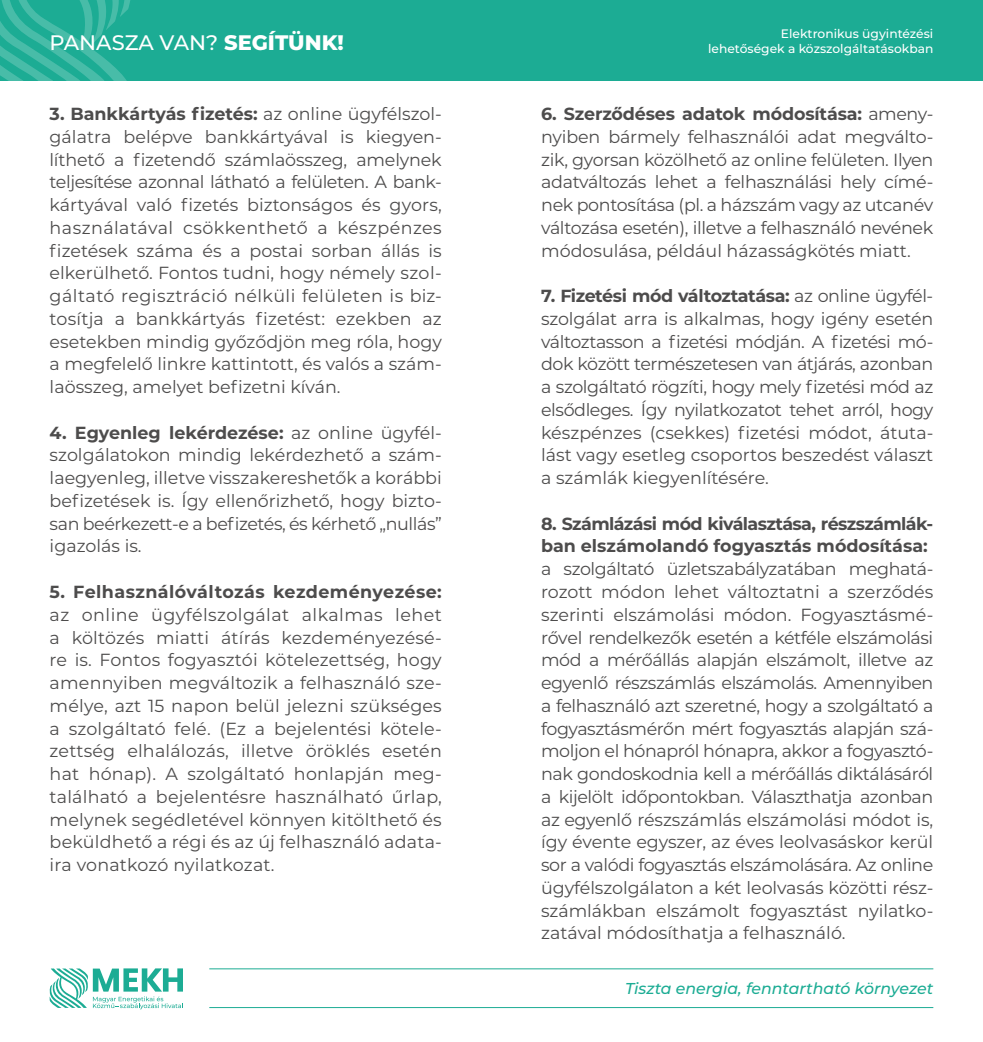
<style>
.page{position:relative;width:983px;height:1042px;background:#fff}
.page>*{position:absolute;margin:0;border:0;box-sizing:border-box;transform-origin:0 0}
.t1{font:500 21px "Montserrat";color:#fff}
.t2{font:17.5px/22.8px "Montserrat";color:#4d4c4c;text-align:justify}
.t3{font:700 17.5px/22.8px "Montserrat";letter-spacing:-.03em;color:#4d4c4c}
.t4{font:700 17.5px "Montserrat";letter-spacing:.025em;color:#4d4c4c}
.t5{font:italic 500 15.75px "Montserrat";color:#1cac94}
.t6{font:500 12.25px/15.8px "Montserrat";color:#fff;text-align:right}
.s1{font-weight:800}
.s2{font-weight:700}
</style>
<div class="page">
<svg style="left:49px;top:968px;width:134px;height:41px"></svg>
<hr style="left:209px;top:968px;width:724px;height:1px;background:#1cac94">
<hr style="left:209px;top:1007px;width:724px;height:1px;background:#1cac94">
<div style="left:0;top:0;width:982px;height:81px;background:#1cac94"></div>
<svg style="left:0;top:0;width:131px;height:81px"></svg>
<p class="t1" style="left:50px;top:27px;width:295px">PANASZA VAN? <span class="s1">SEGÍTÜNK!</span></p>
<p class="t6" style="left:708px;top:25px;width:226px">Elektronikus ügyintézési lehetőségek a közszolgáltatásokban</p>
<p class="t2" style="left:50px;top:102px;width:393px"><span class="s2">3. Bankkártyás fizetés:</span> az online ügyfélszol&shy;gálatra belépve bankkártyával is kiegyen&shy;líthető a fizetendő számlaösszeg, amelynek teljesítése azonnal látható a felületen. A bank&shy;kártyával való fizetés biztonságos és gyors, használatával csökkenthető a készpénzes fizetések száma és a postai sorban állás is elkerülhető. Fontos tudni, hogy némely szol&shy;gáltató regisztráció nélküli felületen is biz&shy;tosítja a bankkártyás fizetést: ezekben az esetekben mindig győződjön meg róla, hogy a megfelelő linkre kattintott, és valós a szám&shy;laösszeg, amelyet befizetni kíván.</p>
<p class="t2" style="left:50px;top:420px;width:393px"><span class="s2">4. Egyenleg lekérdezése:</span> az online ügyfél&shy;szolgálatokon mindig lekérdezhető a szám&shy;laegyenleg, illetve visszakereshetők a korábbi befizetések is. Így ellenőrizhető, hogy bizto&shy;san beérkezett-e a befizetés, és kérhető „nullás” igazolás is.</p>
<p class="t4" style="left:50px;top:579px;width:393px">5. Felhasználóváltozás kezdeményezése:</p>
<p class="t2" style="left:50px;top:602px;width:393px">az online ügyfélszolgálat alkalmas lehet a költözés miatti átírás kezdeményezésé&shy;re is. Fontos fogyasztói kötelezettség, hogy amennyiben megváltozik a felhasználó sze&shy;mélye, azt 15 napon belül jelezni szükséges a szolgáltató felé. (Ez a bejelentési kötele&shy;zettség elhalálozás, illetve öröklés esetén hat hónap). A szolgáltató honlapján meg&shy;található a bejelentésre használható űrlap, melynek segédletével könnyen kitölthető és beküldhető a régi és az új felhasználó adata&shy;ira vonatkozó nyilatkozat.</p>
<p class="t2" style="left:541px;top:102px;width:393px"><span class="s2">6. Szerződéses adatok módosítása:</span> amen - nyiben bármely felhasználói adat megválto&shy;zik, gyorsan közölhető az online felületen. Ilyen adatváltozás lehet a felhasználási hely címé&shy;nek pontosítása (pl. a házszám vagy az utcanév változása esetén), illetve a felhasználó nevének módosulása, például házasságkötés miatt.</p>
<p class="t2" style="left:541px;top:284px;width:393px"><span class="s2">7. Fizetési mód változtatása:</span> az online ügyfél&shy;szolgálat arra is alkalmas, hogy igény esetén változtasson a fizetési módján. A fizetési mó&shy;dok között természetesen van átjárás, azonban a szolgáltató rögzíti, hogy mely fizetési mód az elsődleges. Így nyilatkozatot tehet arról, hogy készpénzes (csekkes) fizetési módot, átuta&shy;lást vagy esetleg csoportos beszedést választ a számlák kiegyenlítésére.</p>
<p class="t3" style="left:541px;top:511px;width:393px">8. Számlázási mód kiválasztása, részszámlák&shy;ban elszámolandó fogyasztás módosítása:</p>
<p class="t2" style="left:541px;top:557px;width:393px">a szolgáltató üzletszabályzatában meghatá&shy;rozott módon lehet változtatni a szerződés szerinti elszámolási módon. Fogyasztásmé&shy;rővel rendelkezők esetén a kétféle elszámolási mód a mérőállás alapján elszámolt, illetve az egyenlő részszámlás elszámolás. Amennyiben a felhasználó azt szeretné, hogy a szolgáltató a fogyasztásmérőn mért fogyasztás alapján szá&shy;moljon el hónapról hónapra, akkor a fogyasztó&shy;nak gondoskodnia kell a mérőállás diktálásáról a kijelölt időpontokban. Választhatja azonban az egyenlő részszámlás elszámolási módot is, így évente egyszer, az éves leolvasáskor kerül sor a valódi fogyasztás elszámolására. Az online ügyfélszolgálaton a két leolvasás közötti rész&shy;számlákban elszámolt fogyasztást nyilatko&shy;zatával módosíthatja a felhasználó.</p>
<p class="t5" style="left:625px;top:977px;width:310px">Tiszta energia, fenntartható környezet</p>
</div>
